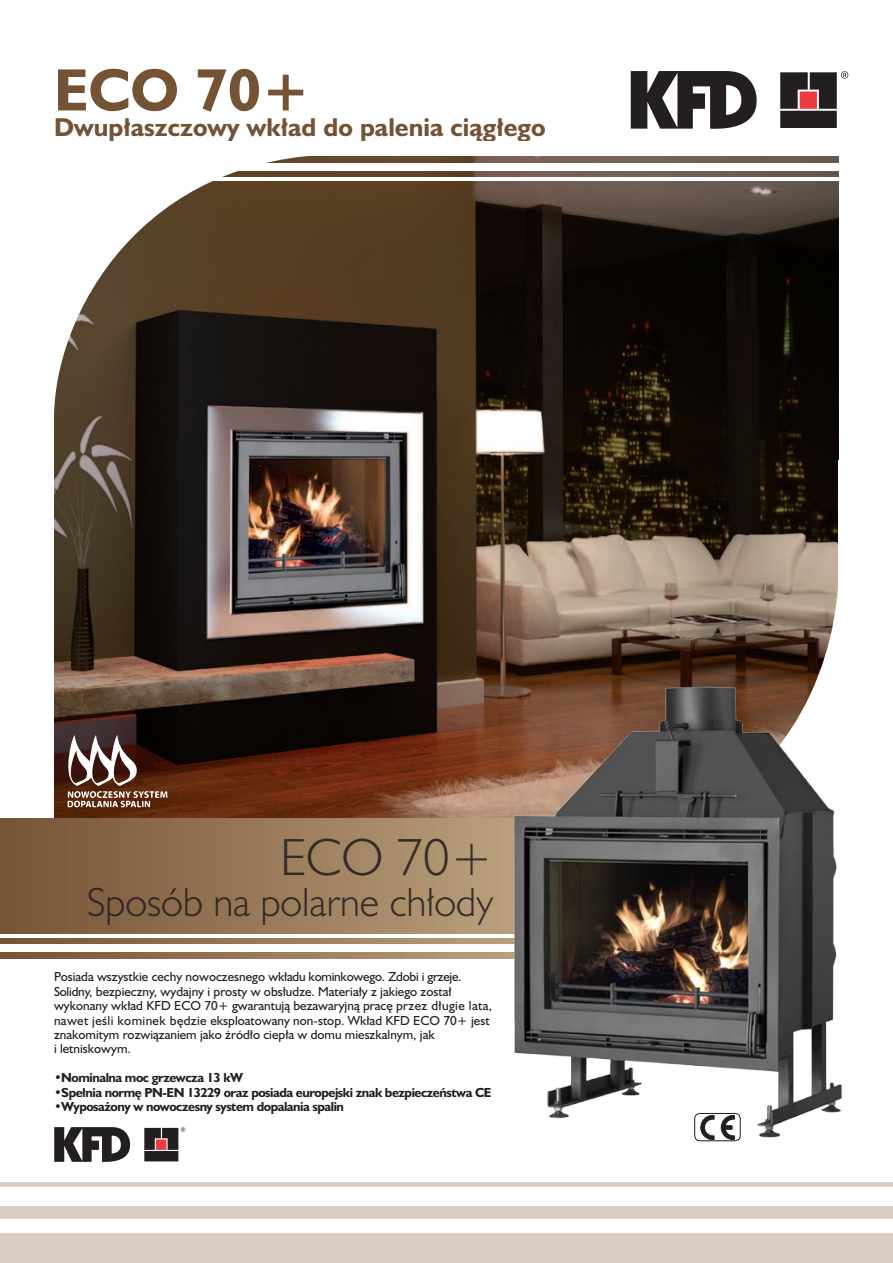
<style>
.page{position:relative;width:893px;height:1263px;background:#fff}
.page>*{position:absolute;margin:0;border:0;box-sizing:border-box;transform-origin:0 0}
.t1{font:700 54.6px "Humanst 521 PL";color:#745234}
.t2{font:300 47.85px "Humanst 521 Lt PL";color:#231f20}
.t3{font:300 37.35px "Humanst 521 Lt PL";color:#231f20}
.t4{font:700 23.7px "Humanst 521 PL";color:#745234}
.t5{font:12px/14.4px "Humanst 521 PL";color:#231f20}
.t6{font:700 12px "Humanst 521 PL";letter-spacing:-.04em;color:#231f20}
</style>
<div class="page">
<img style="left:54px;top:156px;width:785px;height:663px">
<svg style="left:0;top:819px;width:514px;height:140px;background:#987959"></svg>
<div style="left:0;top:945px;width:774px;height:7px;background:#fff"></div>
<hr style="left:0;top:934px;width:774px;height:4px;background:#fff">
<div style="left:0;top:164px;width:874px;height:7px;background:#fff"></div>
<hr style="left:0;top:178px;width:874px;height:3px;background:#fff">
<div style="left:0;top:1233px;width:893px;height:30px;background:#d9ccc2"></div>
<div style="left:0;top:1206px;width:893px;height:13px;background:#d9ccc2"></div>
<div style="left:0;top:1182px;width:893px;height:5px;background:#d9ccc2"></div>
<svg style="left:54px;top:1127px;width:77px;height:35px"></svg>
<div style="left:144px;top:1151px;width:34px;height:10px;background:#231f20"></div>
<svg style="left:144px;top:1127px;width:41px;height:23px"></svg>
<svg style="left:631px;top:71px;width:126px;height:58px"></svg>
<div style="left:780px;top:111px;width:57px;height:17px;background:#231f20"></div>
<svg style="left:780px;top:71px;width:68px;height:38px"></svg>
<svg style="left:59px;top:729px;width:108px;height:78px;background:#674c42"></svg>
<img style="left:514px;top:673px;width:328px;height:469px">
<p class="t1" style="left:54px;top:53px;width:258px">ECO 70+</p>
<p class="t4" style="left:54px;top:110px;width:493px">Dwupłaszczowy wkład do palenia ciągłego</p>
<h2 class="t2" style="left:280px;top:825px;width:215px">ECO 70+</h2>
<h3 class="t3" style="left:86px;top:876px;width:409px">Sposób na polarne chłody</h3>
<p class="t5" style="left:54px;top:969px;width:440px">Posiada wszystkie cechy nowoczesnego wkładu kominkowego. Zdobi i grzeje.<br>Solidny, bezpieczny, wydajny i prosty w obsłudze. Materiały z jakiego został wykonany wkład KFD ECO 70+ gwarantują bezawaryjną pracę przez długie lata, nawet jeśli kominek będzie eksploatowany non-stop. Wkład KFD ECO 70+ jest znakomitym rozwiązaniem jako źródło ciepła w domu mieszkalnym, jak</p>
<p class="t5" style="left:54px;top:1041px;width:78px">i letniskowym.</p>
<p class="t6" style="left:54px;top:1069px;width:191px">•Nominalna moc grzewcza 13 kW</p>
<p class="t6" style="left:54px;top:1084px;width:439px">•Spełnia normę PN-EN 13229 oraz posiada europejski znak bezpieczeństwa CE</p>
<p class="t6" style="left:54px;top:1098px;width:291px">•Wyposażony w nowoczesny system dopalania spalin</p>
</div>
